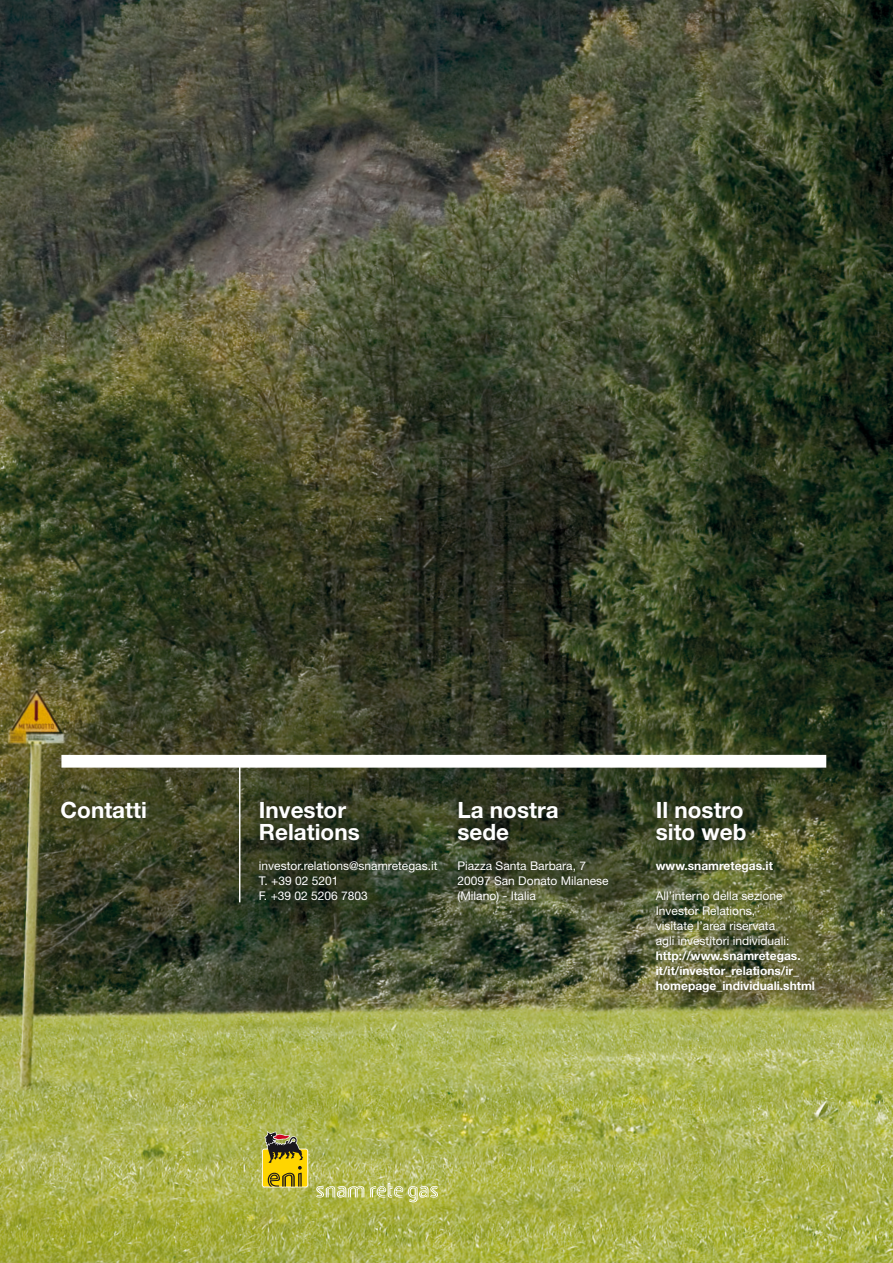
<style>
.page{position:relative;width:893px;height:1263px;background:#fff}
.page>*{position:absolute;margin:0;border:0;box-sizing:border-box;transform-origin:0 0}
.t1{font:700 22.5px/22.5px "Helvetica Neue";color:#fff}
.t2{font:12px/15px "Helvetica Neue";color:#fff}
.t3{font:700 12px/15px "Helvetica Neue";color:#fff}
</style>
<div class="page">
<img style="left:0;top:0;width:893px;height:1263px">
<div style="left:57px;top:797px;width:762px;height:200px;background:#1a171c;opacity:.35"></div>
<svg style="left:262px;top:1131px;width:46px;height:56px;background:#b39c27"></svg>
<svg style="left:316px;top:1186px;width:48px;height:11px"></svg>
<svg style="left:370px;top:1182px;width:68px;height:20px"></svg>
<div style="left:61px;top:755px;width:765px;height:13px;background:#fff"></div>
<hr style="left:239px;top:761px;width:1px;height:141px;background:#fff">
<h1 class="t1" style="left:61px;top:798px;width:88px">Contatti</h1>
<h1 class="t1" style="left:259px;top:798px;width:102px">Investor<br>Relations</h1>
<p class="t2" style="left:259px;top:858px;width:180px">investor.relations@snamretegas.it<br>T. +39 02 5201<br>F. +39 02 5206 7803</p>
<h1 class="t1" style="left:457px;top:798px;width:103px">La nostra sede</h1>
<p class="t2" style="left:457px;top:858px;width:153px">Piazza Santa Barbara, 7<br>20097 San Donato Milanese (Milano) - Italia</p>
<h1 class="t1" style="left:656px;top:798px;width:92px">Il nostro sito web</h1>
<p class="t3" style="left:656px;top:858px;width:119px">www.snamretegas.it</p>
<p class="t2" style="left:656px;top:888px;width:135px">All’interno della sezione<br>Investor Relations, visitate l’area riservata agli investitori individuali:</p>
<p class="t3" style="left:656px;top:948px;width:161px">http://www.snamretegas. it/it/investor_relations/ir_ homepage_individuali.shtml</p>
</div>
